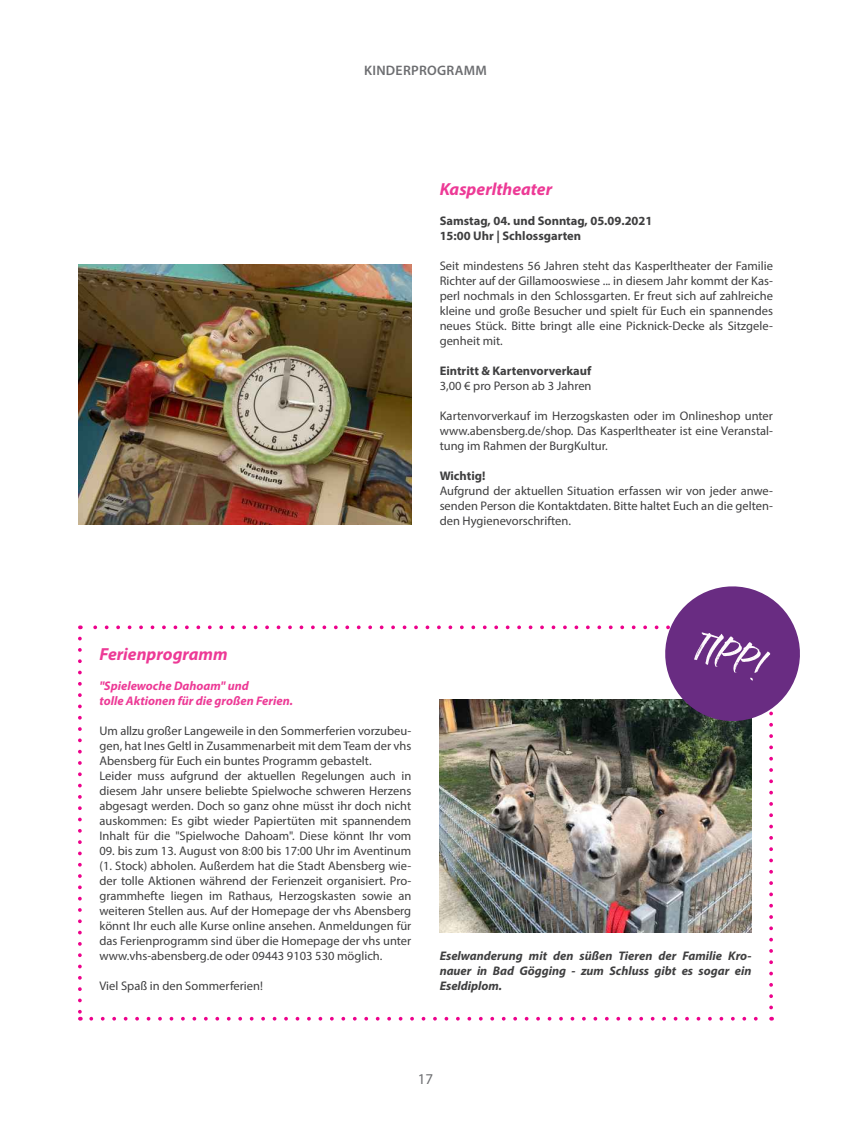
<style>
.page{position:relative;width:851px;height:1134px;background:#fff}
.page>*{position:absolute;margin:0;border:0;box-sizing:border-box;transform-origin:0 0}
.t1{font:32.5px "Ernestand Emily";color:#fefafc;scale:1.24 1}
.t2{font:italic 700 17.5px "Myriad Pro";color:#ed3a96}
.t3{font:15px "Myriad Pro";color:#6d6e71}
.t4{font:600 13.75px "Myriad Pro";letter-spacing:.02em;color:#6d6e71}
.t5{font:12.5px/15px "Myriad Pro";color:#3f3f40;text-align:justify}
.t6{font:italic 700 12.5px/15px "Myriad Pro";color:#3f3f40;text-align:justify}
.t7{font:700 12.5px/15px "Myriad Pro";color:#3f3f40}
.t8{font:italic 700 12.5px/15px "Myriad Pro";color:#ed3a96}
</style>
<div class="page">
<img style="left:78px;top:264px;width:333px;height:260px">
<img style="left:78px;top:586px;width:722px;height:434px">
<p class="t4" style="left:364px;top:62px;width:124px">KINDERPROGRAMM</p>
<h2 class="t2" style="left:439px;top:178px;width:114px">Kasperltheater</h2>
<p class="t7" style="left:439px;top:213px;width:214px">Samstag, 04. und Sonntag, 05.09.2021<br>15:00 Uhr | Schlossgarten</p>
<p class="t5" style="left:439px;top:258px;width:335px">Seit mindestens 56 Jahren steht das Kasperltheater der Familie Richter auf der Gillamooswiese ... in diesem Jahr kommt der Kas&shy;perl nochmals in den Schlossgarten. Er freut sich auf zahlreiche kleine und große Besucher und spielt für Euch ein spannendes neues Stück. Bitte bringt alle eine Picknick-Decke als Sitzgele&shy;genheit mit.</p>
<p class="t7" style="left:439px;top:363px;width:153px">Eintritt &amp; Kartenvorverkauf</p>
<p class="t5" style="left:439px;top:378px;width:153px">3,00 € pro Person ab 3 Jahren</p>
<p class="t5" style="left:439px;top:408px;width:335px">Kartenvorverkauf im Herzogskasten oder im Onlineshop unter www.abensberg.de/shop. Das Kasperltheater ist eine Veranstal&shy;tung im Rahmen der BurgKultur.</p>
<p class="t7" style="left:439px;top:468px;width:47px">Wichtig!</p>
<p class="t5" style="left:439px;top:483px;width:335px">Aufgrund der aktuellen Situation erfassen wir von jeder anwe&shy;senden Person die Kontaktdaten. Bitte haltet Euch an die gelten&shy;den Hygienevorschriften.</p>
<h2 class="t2" style="left:99px;top:643px;width:130px">Ferienprogramm</h2>
<p class="t8" style="left:99px;top:678px;width:195px">"Spielewoche Dahoam" und<br>tolle Aktionen für die großen Ferien.</p>
<p class="t5" style="left:99px;top:723px;width:313px;text-align:left">Um allzu großer Langeweile in den Sommerferien vorzubeu&shy;gen, hat Ines Geltl in Zusammenarbeit mit dem Team der vhs Abensberg für Euch ein buntes Programm gebastelt.<br>Leider muss aufgrund der aktuellen Regelungen auch in diesem Jahr unsere beliebte Spielwoche schweren Herzens abgesagt werden. Doch so ganz ohne müsst ihr doch nicht auskommen: Es gibt wieder Papiertüten mit spannendem Inhalt für die "Spielwoche Dahoam". Diese könnt Ihr vom</p>
<p class="t5" style="left:99px;top:843px;width:313px">09. bis zum 13. August von 8:00 bis 17:00 Uhr im Aventinum (1. Stock) abholen. Außerdem hat die Stadt Abensberg wie&shy;der tolle Aktionen während der Ferienzeit organisiert. Pro&shy;grammhefte liegen im Rathaus, Herzogskasten sowie an weiteren Stellen aus. Auf der Homepage der vhs Abensberg könnt Ihr euch alle Kurse online ansehen. Anmeldungen für das Ferienprogramm sind über die Homepage der vhs unter www.vhs-abensberg.de oder 09443 9103 530 möglich.</p>
<p class="t5" style="left:99px;top:978px;width:165px">Viel Spaß in den Sommerferien!</p>
<h1 class="t1" style="left:704px;top:626px;width:58px;rotate:17deg">TIPP!</h1>
<p class="t6" style="left:439px;top:948px;width:313px">Eselwanderung mit den süßen Tieren der Familie Kro&shy;nauer in Bad Gögging - zum Schluss gibt es sogar ein Eseldiplom.</p>
<p class="t3" style="left:418px;top:1070px;width:17px">17</p>
</div>
